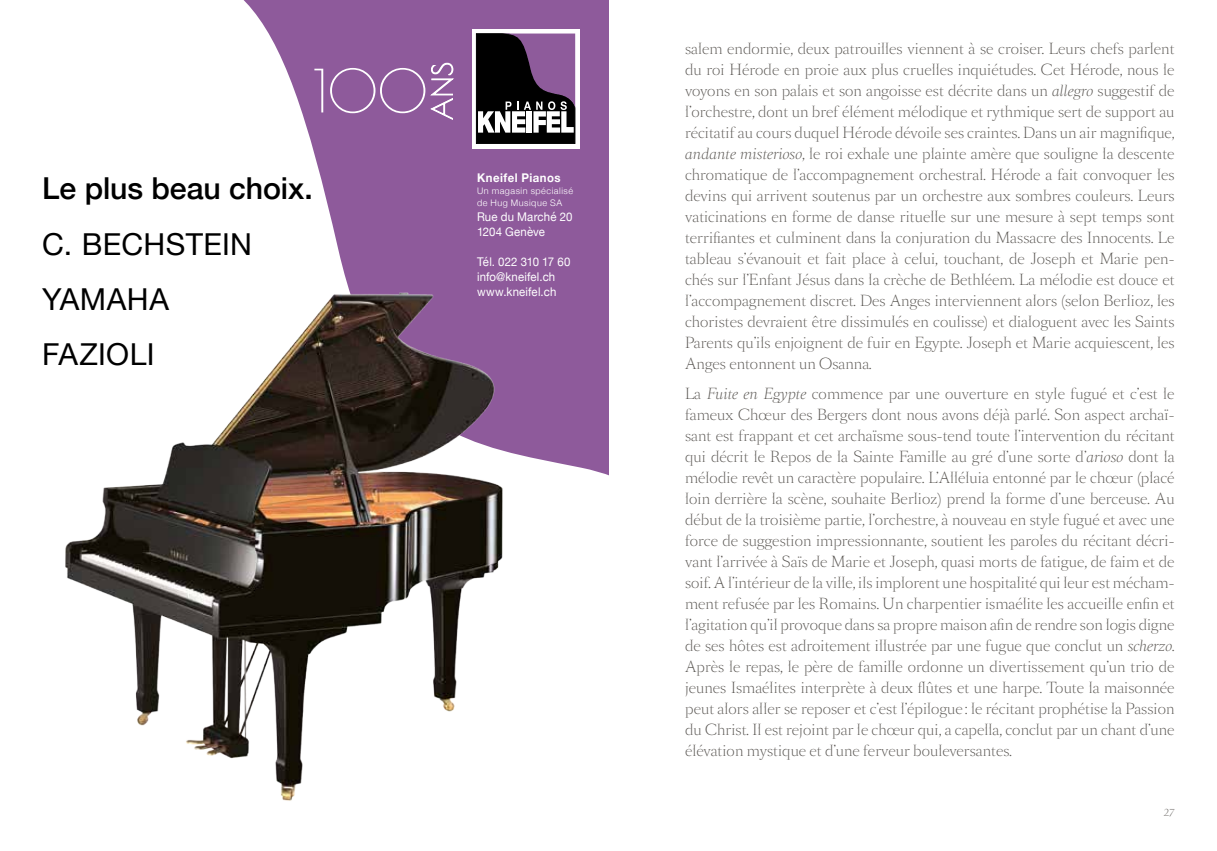
<style>
.page{position:relative;width:1217px;height:851px;background:#fff}
.page>*{position:absolute;margin:0;border:0;box-sizing:border-box;transform-origin:0 0}
.t1{font:58.5px "Poiret One";color:#fff}
.t2{font:30.15px/55.2px "Helvetica Neue";letter-spacing:.01em;color:#000}
.t3{font:500 30.15px "Helvetica Neue";color:#000}
.t4{font:300 14.25px/21px "Sang Bleu BP";letter-spacing:.01em;color:#55524e;text-align:justify}
.t5{font:12px/15px "Helvetica Neue";letter-spacing:.015em;color:#fff;scale:.95 1}
.t6{font:700 12px "Helvetica Neue";letter-spacing:.04em;color:#fff;scale:.95 1}
.t7{font:300 9.75px "Sang Bleu BP Sans";color:#55524e}
.t8{font:300 9px/12px "Helvetica Neue";letter-spacing:.055em;color:#fff}
.s1{font-style:italic}
</style>
<div class="page">
<svg style="left:243px;top:0;width:365px;height:475px;fill:#8e5a9b"></svg>
<img style="left:65px;top:279px;width:483px;height:522px">
<div style="left:472px;top:29px;width:107px;height:119px;background:linear-gradient(to right,#fff,#fff)"></div>
<svg style="left:476px;top:33px;width:99px;height:111px;background:#4a3d4e"></svg>
<svg style="left:430px;top:63px;width:24px;height:57px"></svg>
<h1 class="t1" style="left:313px;top:56px;width:116px">100</h1>
<h2 class="t3" style="left:42px;top:164px;width:272px">Le plus beau choix.</h2>
<h2 class="t2" style="left:42px;top:218px;width:211px">C. BECHSTEIN<br>YAMAHA<br>FAZIOLI</h2>
<p class="t6" style="left:477px;top:168px;width:89px">Kneifel Pianos</p>
<p class="t8" style="left:477px;top:184px;width:98px">Un magasin spécialisé de Hug Musique SA</p>
<p class="t5" style="left:477px;top:210px;width:102px">Rue du Marché 20<br>1204 Genève</p>
<p class="t5" style="left:477px;top:255px;width:100px">Tél. 022 310 17 60 info@kneifel.ch www.kneifel.ch</p>
<p class="t4" style="left:685px;top:38px;width:491px">salem endormie, deux patrouilles viennent à se croiser. Leurs chefs parlent du roi Hérode en proie aux plus cruelles inquiétudes. Cet Hérode, nous le voyons en son palais et son angoisse est décrite dans un <span class="s1">allegro</span> suggestif de l’orchestre, dont un bref élément mélodique et rythmique sert de support au récitatif au cours duquel Hérode dévoile ses craintes. Dans un air magnifique, <span class="s1">andante misterioso</span>, le roi exhale une plainte amère que souligne la descente chromatique de l’accompagnement orchestral. Hérode a fait convoquer les devins qui arrivent soutenus par un orchestre aux sombres couleurs. Leurs vaticinations en forme de danse rituelle sur une mesure à sept temps sont terrifiantes et culminent dans la conjuration du Massacre des Innocents. Le tableau s’évanouit et fait place à celui, touchant, de Joseph et Marie pen&shy;chés sur l’Enfant Jésus dans la crèche de Bethléem. La mélodie est douce et l’accompagnement discret. Des Anges interviennent alors (selon Berlioz, les choristes devraient être dissimulés en coulisse) et dialoguent avec les Saints Parents qu’ils enjoignent de fuir en Egypte. Joseph et Marie acquiescent, les Anges entonnent un Osanna.</p>
<p class="t4" style="left:685px;top:382px;width:491px">La <span class="s1">Fuite en Egypte</span> commence par une ouverture en style fugué et c’est le fameux Chœur des Bergers dont nous avons déjà parlé. Son aspect archaï&shy;sant est frappant et cet archaïsme sous-tend toute l’intervention du récitant qui décrit le Repos de la Sainte Famille au gré d’une sorte d’<span class="s1">arioso</span> dont la mélodie revêt un caractère populaire. L’Alléluia entonné par le chœur (placé loin derrière la scène, souhaite Berlioz) prend la forme d’une berceuse. Au début de la troisième partie, l’orchestre, à nouveau en style fugué et avec une force de suggestion impressionnante, soutient les paroles du récitant décri&shy;vant l’arrivée à Saïs de Marie et Joseph, quasi morts de fatigue, de faim et de soif. A l’intérieur de la ville, ils implorent une hospitalité qui leur est mécham&shy;ment refusée par les Romains. Un charpentier ismaélite les accueille enfin et l’agitation qu’il provoque dans sa propre maison afin de rendre son logis digne de ses hôtes est adroitement illustrée par une fugue que conclut un <span class="s1">scherzo</span>.<br>Après le repas, le père de famille ordonne un divertissement qu’un trio de jeunes Ismaélites interprète à deux flûtes et une harpe. Toute la maisonnée peut alors aller se reposer et c’est l’épilogue : le récitant prophétise la Passion du Christ. Il est rejoint par le chœur qui, a capella, conclut par un chant d’une élévation mystique et d’une ferveur bouleversantes.</p>
<p class="t7" style="left:1163px;top:805px;width:12px">27</p>
</div>
